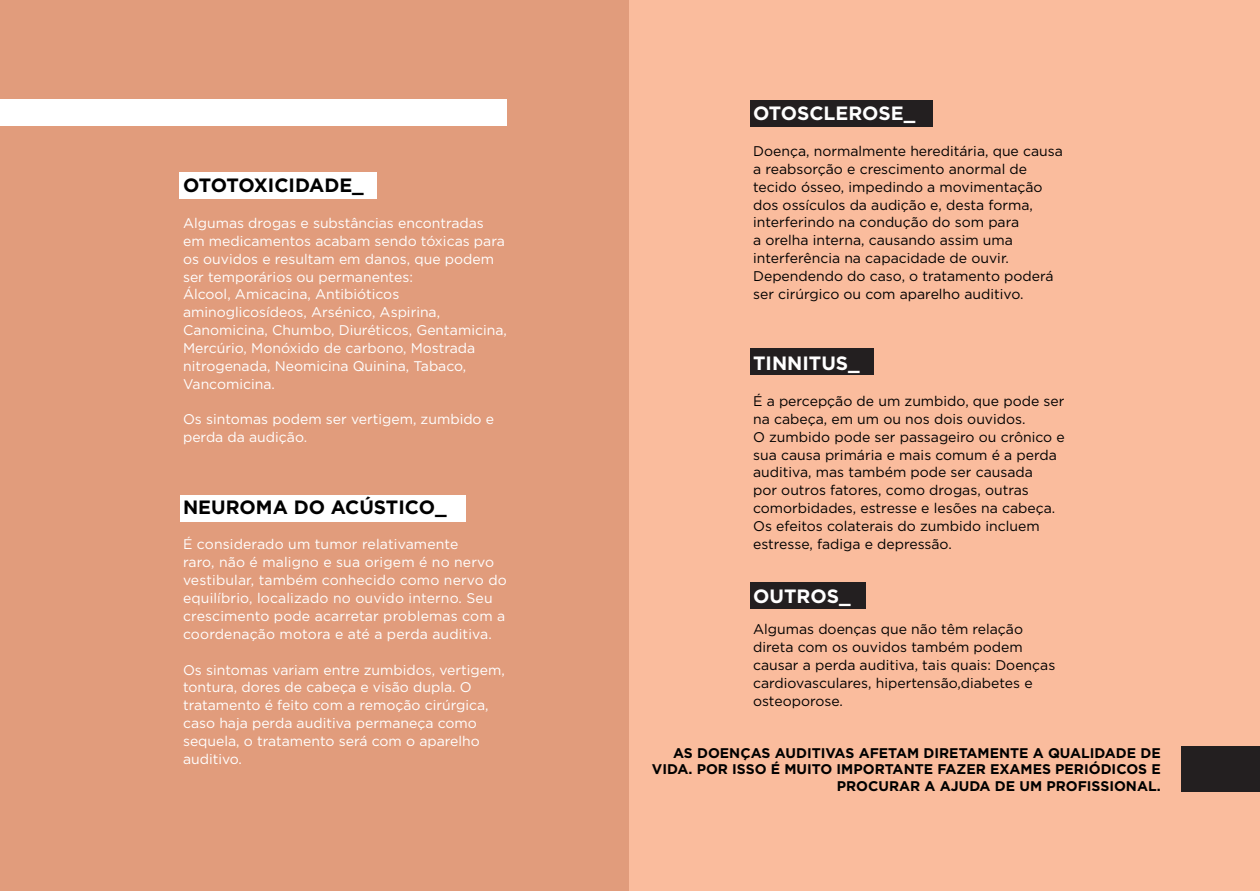
<style>
.page{position:relative;width:1260px;height:891px;background:#fff}
.page>*{position:absolute;margin:0;border:0;box-sizing:border-box;transform-origin:0 0}
.t1{font:700 19.25px "Gotham";color:#000}
.t2{font:700 19.25px "Gotham";color:#fff}
.t3{font:14px/17.8px "Gotham";color:#fff}
.t4{font:14px/17.8px "Gotham";color:#000}
.t5{font:700 14px/16.8px "Gotham";color:#000;text-align:right}
</style>
<div class="page">
<div style="left:0;top:0;width:631px;height:890px;background:#e19c7c"></div>
<div style="left:629px;top:0;width:631px;height:890px;background:#fabc9d"></div>
<div style="left:0;top:99px;width:507px;height:26px;background:#fff"></div>
<div style="left:180px;top:172px;width:197px;height:26px;background:#fff"></div>
<div style="left:180px;top:495px;width:285px;height:26px;background:#fff"></div>
<div style="left:750px;top:100px;width:183px;height:26px;background:#231f20"></div>
<div style="left:750px;top:348px;width:123px;height:26px;background:#231f20"></div>
<div style="left:750px;top:582px;width:116px;height:26px;background:#231f20"></div>
<div style="left:1182px;top:746px;width:78px;height:45px;background:#231f20"></div>
<h1 class="t1" style="left:183px;top:173px;width:182px">OTOTOXICIDADE_</h1>
<p class="t3" style="left:183px;top:214px;width:325px">Algumas drogas e substâncias encontradas em medicamentos acabam sendo tóxicas para os ouvidos e resultam em danos, que podem ser temporários ou permanentes:<br>Álcool, Amicacina, Antibióticos aminoglicosídeos, Arsénico, Aspirina, Canomicina, Chumbo, Diuréticos, Gentamicina, Mercúrio, Monóxido de carbono, Mostrada nitrogenada, Neomicina Quinina, Tabaco, Vancomicina.</p>
<p class="t3" style="left:183px;top:410px;width:313px">Os sintomas podem ser vertigem, zumbido e perda da audição.</p>
<h1 class="t1" style="left:183px;top:494px;width:265px">NEUROMA DO ACÚSTICO_</h1>
<p class="t3" style="left:183px;top:535px;width:325px">É considerado um tumor relativamente<br>raro, não é maligno e sua origem é no nervo vestibular, também conhecido como nervo do equilíbrio, localizado no ouvido interno. Seu crescimento pode acarretar problemas com a coordenação motora e até a perda auditiva.</p>
<p class="t3" style="left:183px;top:660px;width:323px">Os sintomas variam entre zumbidos, vertigem, tontura, dores de cabeça e visão dupla. O tratamento é feito com a remoção cirúrgica, caso haja perda auditiva permaneça como sequela, o tratamento será com o aparelho auditivo.</p>
<h1 class="t2" style="left:753px;top:101px;width:164px">OTOSCLEROSE_</h1>
<p class="t4" style="left:753px;top:142px;width:311px">Doença, normalmente hereditária, que causa a reabsorção e crescimento anormal de tecido ósseo, impedindo a movimentação dos ossículos da audição e, desta forma, interferindo na condução do som para<br>a orelha interna, causando assim uma interferência na capacidade de ouvir.<br>Dependendo do caso, o tratamento poderá ser cirúrgico ou com aparelho auditivo.</p>
<h1 class="t2" style="left:753px;top:351px;width:108px">TINNITUS_</h1>
<p class="t4" style="left:753px;top:392px;width:313px">É a percepção de um zumbido, que pode ser na cabeça, em um ou nos dois ouvidos.<br>O zumbido pode ser passageiro ou crônico e sua causa primária e mais comum é a perda auditiva, mas também pode ser causada<br>por outros fatores, como drogas, outras comorbidades, estresse e lesões na cabeça.<br>Os efeitos colaterais do zumbido incluem estresse, fadiga e depressão.</p>
<h1 class="t2" style="left:753px;top:583px;width:99px">OUTROS_</h1>
<p class="t4" style="left:753px;top:620px;width:304px">Algumas doenças que não têm relação direta com os ouvidos também podem causar a perda auditiva, tais quais: Doenças cardiovasculares, hipertensão,diabetes e osteoporose.</p>
<p class="t5" style="left:652px;top:744px;width:510px">AS DOENÇAS AUDITIVAS AFETAM DIRETAMENTE A QUALIDADE DE<br>VIDA. POR ISSO É MUITO IMPORTANTE FAZER EXAMES PERIÓDICOS E<br>PROCURAR A AJUDA DE UM PROFISSIONAL.</p>
</div>
